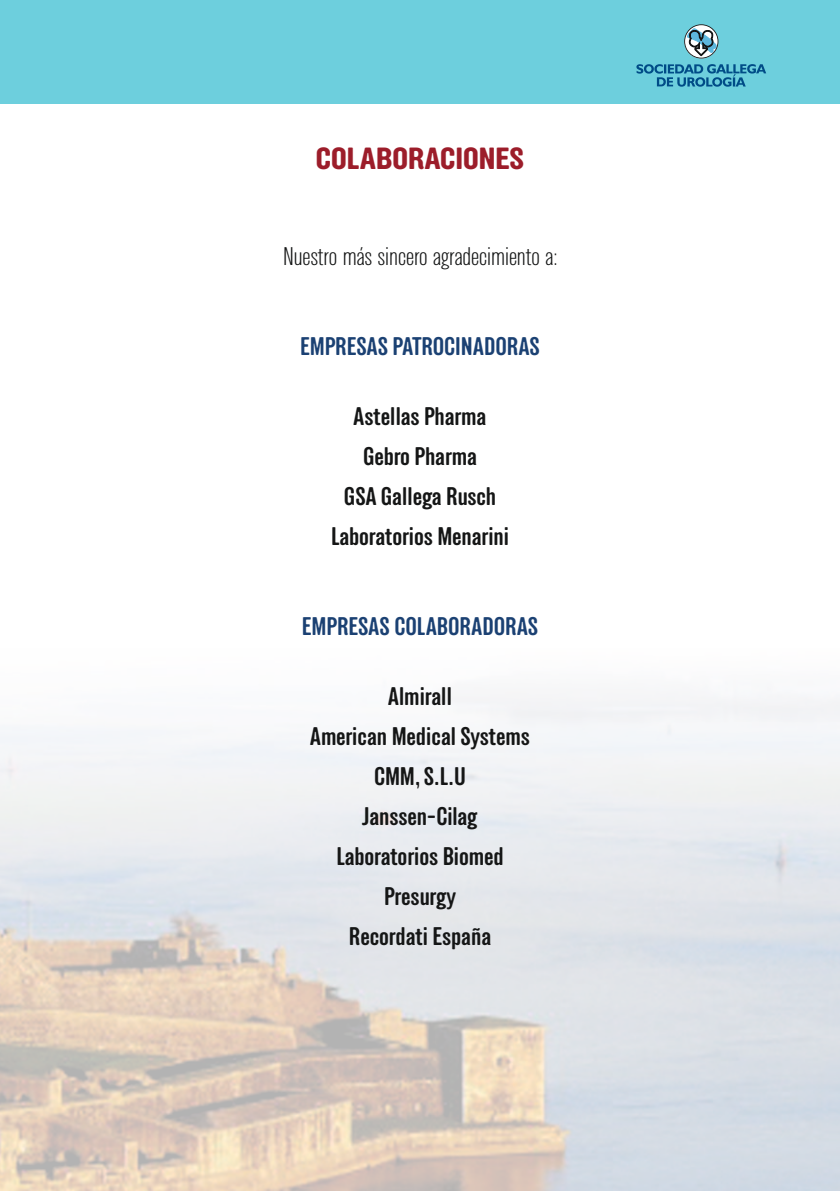
<style>
.page{position:relative;width:840px;height:1191px;background:#fff}
.page>*{position:absolute;margin:0;border:0;box-sizing:border-box;transform-origin:0 0}
.t1{font:700 30px "Elderkin";color:#9c1d2a;scale:1.09 1}
.t2{font:500 25px/40px "Elderkin";color:#151616;text-align:center;scale:1.09 1}
.t3{font:500 25px "Elderkin";color:#1b4173;scale:1.09 1}
.t4{font:300 25px "Elderkin";color:#151616;scale:1.09 1}
</style>
<div class="page">
<div style="left:0;top:0;width:839px;height:103px;background:#6dcfdd"></div>
<svg style="left:636px;top:24px;width:129px;height:63px"></svg>
<p class="t1" style="left:316px;top:141px;width:192px">COLABORACIONES</p>
<p class="t4" style="left:283px;top:242px;width:253px">Nuestro más sincero agradecimiento a:</p>
<p class="t3" style="left:300px;top:332px;width:221px">EMPRESAS PATROCINADORAS</p>
<p class="t2" style="left:331px;top:397px;width:165px">Astellas Pharma<br>Gebro Pharma<br>GSA Gallega Rusch<br>Laboratorios Menarini</p>
<p class="t3" style="left:302px;top:612px;width:218px">EMPRESAS COLABORADORAS</p>
<p class="t2" style="left:310px;top:677px;width:203px">Almirall<br>American Medical Systems<br>CMM, S.L.U<br>Janssen-Cilag<br>Laboratorios Biomed<br>Presurgy<br>Recordati España</p>
</div>
